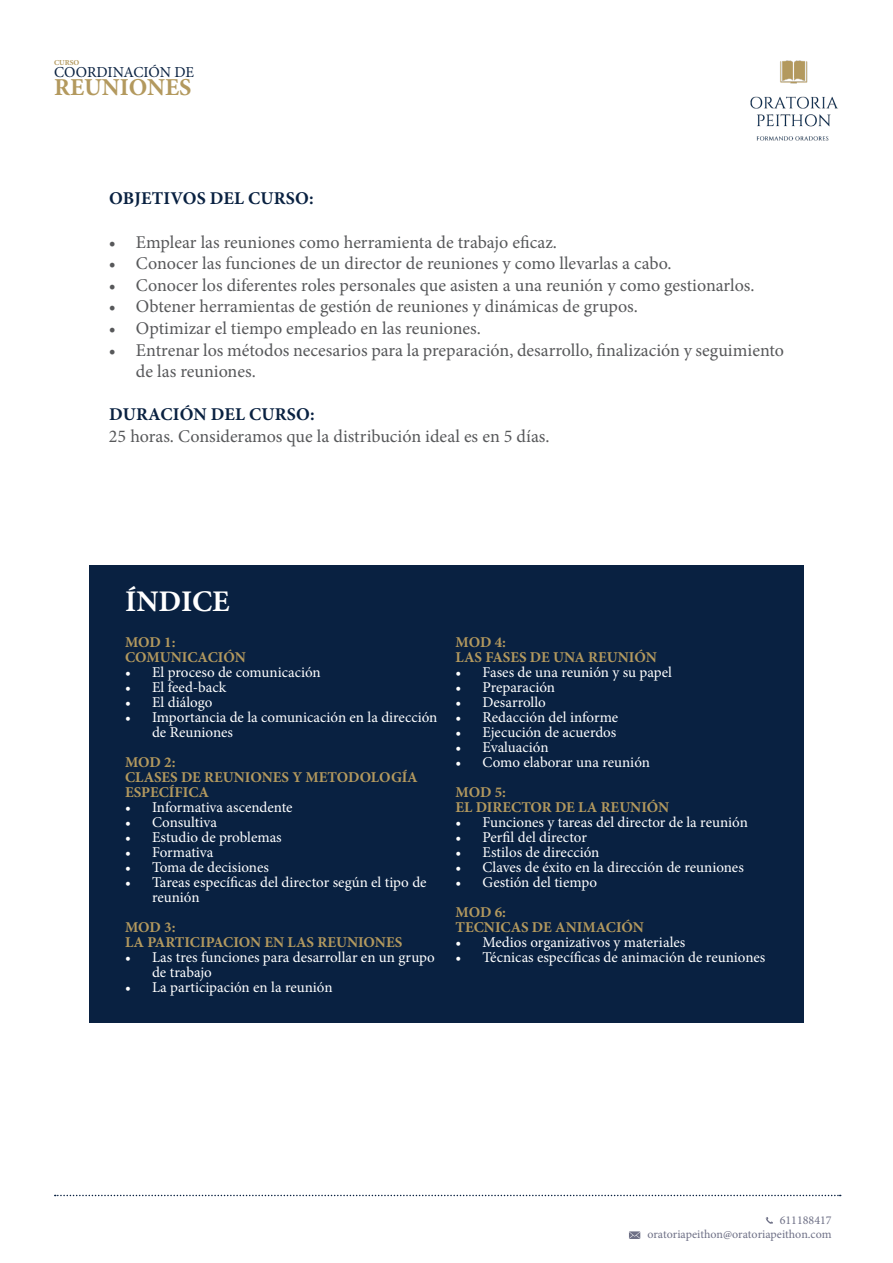
<style>
.page{position:relative;width:893px;height:1263px;background:#fff}
.page>*{position:absolute;margin:0;border:0;box-sizing:border-box;transform-origin:0 0}
.t1{font:700 30px "Minion Pro";color:#fff}
.t2{font:700 24.3px "Minion Pro";color:#b3995e}
.t3{font:18px/21.6px "Minion Pro";color:#57585a}
.t4{font:700 18px "Minion Pro";letter-spacing:.01em;color:#092141}
.t5{font:15.15px "Minion Pro";letter-spacing:-.01em;color:#092141}
.t6{font:15px/15px "Minion Pro";color:#fff}
.t7{font:700 15px/15px "Minion Pro";color:#b3995e}
.t8{font:12px/14.2px "Minion Pro";color:#6e7086;text-align:right}
.t9{font:700 7.65px "Minion Pro";color:#b3995e}
</style>
<div class="page">
<img style="left:750px;top:60px;width:88px;height:81px">
<svg style="left:55px;top:1195px;width:786px;height:1px"></svg>
<div style="left:89px;top:566px;width:715px;height:457px;background:#092141"></div>
<svg style="left:629px;top:1231px;width:11px;height:8px"></svg>
<svg style="left:765px;top:1217px;width:8px;height:7px"></svg>
<p class="t9" style="left:54px;top:57px;width:27px">CURSO</p>
<p class="t5" style="left:54px;top:62px;width:142px">COORDINACIÓN DE</p>
<p class="t2" style="left:54px;top:71px;width:139px">REUNIONES</p>
<p class="t4" style="left:109px;top:186px;width:206px">OBJETIVOS DEL CURSO:</p>
<p class="t3" style="left:109px;top:231px;width:450px">• Emplear las reuniones como herramienta de trabajo eficaz.</p>
<p class="t3" style="left:109px;top:253px;width:564px">• Conocer las funciones de un director de reuniones y como llevarlas a cabo.</p>
<p class="t3" style="left:109px;top:274px;width:647px">• Conocer los diferentes roles personales que asisten a una reunión y como gestionarlos.</p>
<p class="t3" style="left:109px;top:296px;width:530px">• Obtener herramientas de gestión de reuniones y dinámicas de grupos.</p>
<p class="t3" style="left:109px;top:318px;width:373px">• Optimizar el tiempo empleado en las reuniones.</p>
<p class="t3" style="left:136px;top:339px;width:650px;text-indent:-27px">• Entrenar los métodos necesarios para la preparación, desarrollo, finalización y seguimiento de las reuniones.</p>
<p class="t4" style="left:109px;top:402px;width:207px">DURACIÓN DEL CURSO:</p>
<p class="t3" style="left:109px;top:426px;width:442px">25 horas. Consideramos que la distribución ideal es en 5 días.</p>
<p class="t1" style="left:125px;top:580px;width:106px">ÍNDICE</p>
<p class="t7" style="left:125px;top:635px;width:52px">MOD 1:</p>
<p class="t7" style="left:125px;top:650px;width:122px">COMUNICACIÓN</p>
<p class="t6" style="left:125px;top:665px;width:197px">• El proceso de comunicación</p>
<p class="t6" style="left:125px;top:680px;width:103px">• El feed-back</p>
<p class="t6" style="left:125px;top:695px;width:89px">• El diálogo</p>
<p class="t6" style="left:152px;top:710px;width:287px;text-indent:-27px">• Importancia de la comunicación en la dirección de Reuniones</p>
<p class="t7" style="left:125px;top:755px;width:52px">MOD 2:</p>
<p class="t7" style="left:125px;top:770px;width:294px">CLASES DE REUNIONES Y METODOLOGÍA<br>ESPECÍFICA</p>
<p class="t6" style="left:125px;top:800px;width:169px">• Informativa ascendente</p>
<p class="t6" style="left:125px;top:815px;width:93px">• Consultiva</p>
<p class="t6" style="left:125px;top:830px;width:158px">• Estudio de problemas</p>
<p class="t6" style="left:125px;top:845px;width:90px">• Formativa</p>
<p class="t6" style="left:125px;top:860px;width:145px">• Toma de decisiones</p>
<p class="t6" style="left:152px;top:875px;width:276px;text-indent:-27px">• Tareas específicas del director según el tipo de reunión</p>
<p class="t7" style="left:125px;top:920px;width:52px">MOD 3:</p>
<p class="t7" style="left:125px;top:935px;width:279px">LA PARTICIPACION EN LAS REUNIONES</p>
<p class="t6" style="left:152px;top:950px;width:284px;text-indent:-27px">• Las tres funciones para desarrollar en un grupo de trabajo</p>
<p class="t6" style="left:125px;top:980px;width:209px">• La participación en la reunión</p>
<p class="t7" style="left:455px;top:635px;width:52px">MOD 4:</p>
<p class="t7" style="left:455px;top:650px;width:203px">LAS FASES DE UNA REUNIÓN</p>
<p class="t6" style="left:455px;top:665px;width:218px">• Fases de una reunión y su papel</p>
<p class="t6" style="left:455px;top:680px;width:101px">• Preparación</p>
<p class="t6" style="left:455px;top:695px;width:92px">• Desarrollo</p>
<p class="t6" style="left:455px;top:710px;width:164px">• Redacción del informe</p>
<p class="t6" style="left:455px;top:725px;width:162px">• Ejecución de acuerdos</p>
<p class="t6" style="left:455px;top:740px;width:95px">• Evaluación</p>
<p class="t6" style="left:455px;top:755px;width:196px">• Como elaborar una reunión</p>
<p class="t7" style="left:455px;top:785px;width:52px">MOD 5:</p>
<p class="t7" style="left:455px;top:800px;width:215px">EL DIRECTOR DE LA REUNIÓN</p>
<p class="t6" style="left:455px;top:815px;width:294px">• Funciones y tareas del director de la reunión</p>
<p class="t6" style="left:455px;top:830px;width:133px">• Perfil del director</p>
<p class="t6" style="left:455px;top:845px;width:145px">• Estilos de dirección</p>
<p class="t6" style="left:455px;top:860px;width:290px">• Claves de éxito en la dirección de reuniones</p>
<p class="t6" style="left:455px;top:875px;width:143px">• Gestión del tiempo</p>
<p class="t7" style="left:455px;top:905px;width:52px">MOD 6:</p>
<p class="t7" style="left:455px;top:920px;width:190px">TECNICAS DE ANIMACIÓN</p>
<p class="t6" style="left:455px;top:935px;width:231px">• Medios organizativos y materiales</p>
<p class="t6" style="left:455px;top:950px;width:311px">• Técnicas específicas de animación de reuniones</p>
<p class="t8" style="left:647px;top:1213px;width:186px">611188417 oratoriapeithon@oratoriapeithon.com</p>
</div>
